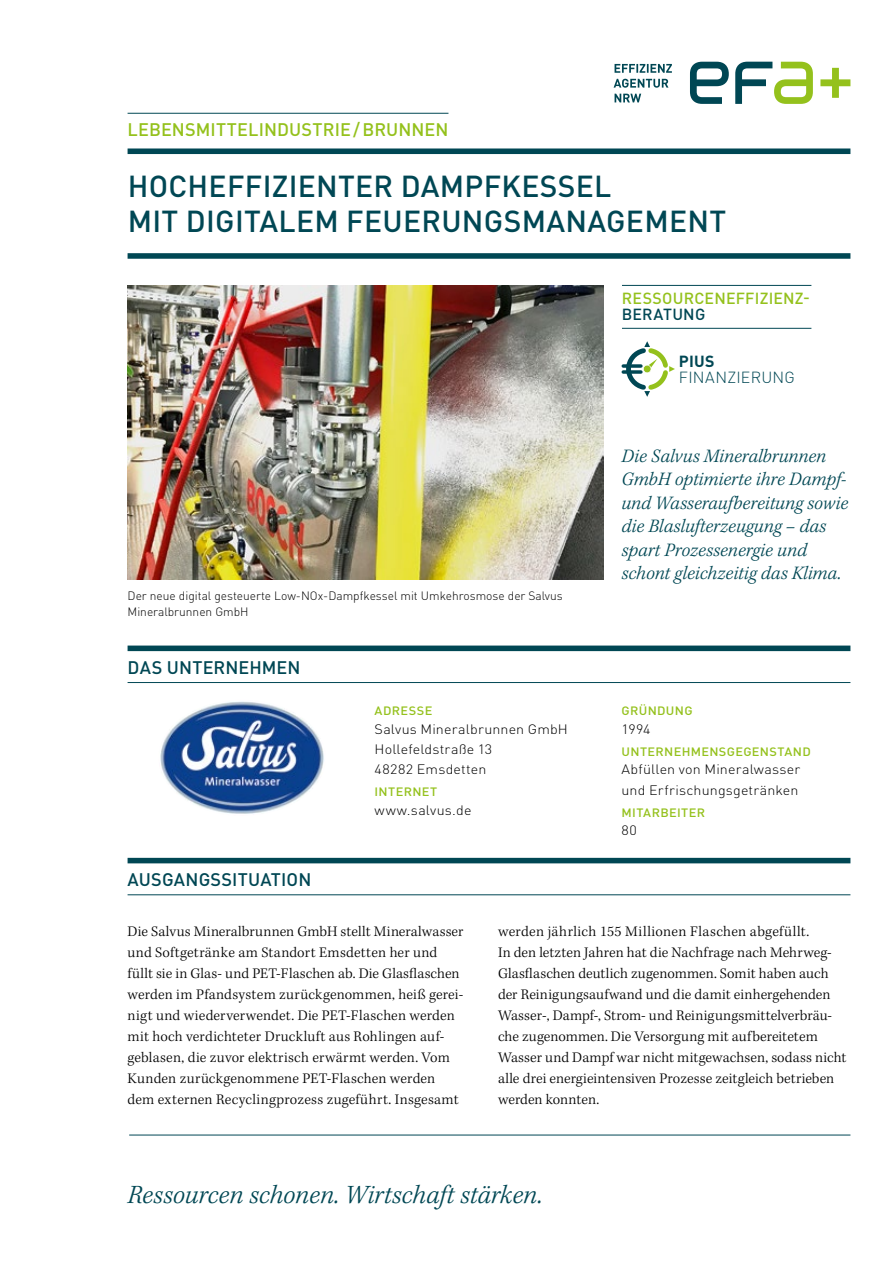
<style>
.page{position:relative;width:893px;height:1263px;background:#fff}
.page>*{position:absolute;margin:0;border:0;box-sizing:border-box;transform-origin:0 0}
.t1{font:500 30px/34.5px "DIN Pro";letter-spacing:.01em;color:#004754}
.t2{font:italic 300 27px "Kepler Std";color:#004754}
.t3{font:italic 300 19.5px/23.4px "Kepler Std";color:#004754}
.t4{font:500 18px "DIN Pro";letter-spacing:.005em;color:#004754}
.t5{font:500 18px "DIN Pro";letter-spacing:.005em;color:#94c11c}
.t6{font:500 15.9px "DIN Pro";letter-spacing:.015em;color:#94c11c}
.t7{font:300 15.9px "DIN Pro";letter-spacing:.015em;color:#004754}
.t8{font:500 15.9px "DIN Pro";letter-spacing:.015em;color:#004754}
.t9{font:700 15.9px "DIN Pro";color:#004754}
.t10{font:300 15px/21px "Kepler Std";letter-spacing:.01em;color:#000}
.t11{font:300 13.5px/20.2px "DIN Pro";letter-spacing:.01em;color:#000;scale:1.06 1}
.t12{font:300 12px/15.8px "DIN Pro";color:#000}
.t13{font:500 12px "DIN Pro";letter-spacing:.025em;color:#94c11c;scale:1.06 1}
</style>
<div class="page">
<svg style="left:615px;top:94px;width:26px;height:8px"></svg>
<svg style="left:614px;top:79px;width:54px;height:9px"></svg>
<svg style="left:615px;top:64px;width:57px;height:9px"></svg>
<svg style="left:690px;top:62px;width:160px;height:42px"></svg>
<hr style="left:129px;top:1135px;width:721px;height:1px;background:#004754">
<div style="left:128px;top:148px;width:722px;height:6px;background:#004754"></div>
<div style="left:128px;top:253px;width:722px;height:6px;background:#004754"></div>
<hr style="left:128px;top:113px;width:320px;height:1px;background:#004754">
<div style="left:128px;top:645px;width:722px;height:6px;background:#004754"></div>
<hr style="left:128px;top:682px;width:722px;height:1px;background:#004754">
<div style="left:128px;top:858px;width:722px;height:5px;background:#004754"></div>
<hr style="left:128px;top:894px;width:722px;height:1px;background:#004754">
<img style="left:128px;top:285px;width:475px;height:294px">
<svg style="left:626px;top:341px;width:49px;height:56px"></svg>
<svg style="left:623px;top:364px;width:18px;height:4px"></svg>
<svg style="left:623px;top:370px;width:18px;height:4px"></svg>
<img style="left:160px;top:701px;width:164px;height:113px">
<hr style="left:622px;top:328px;width:189px;height:1px;background:#004754">
<hr style="left:622px;top:285px;width:189px;height:1px;background:#004754">
<p class="t5" style="left:128px;top:118px;width:322px">LEBENSMITTELINDUSTRIE/BRUNNEN</p>
<h1 class="t1" style="left:128px;top:169px;width:600px">HOCHEFFIZIENTER DAMPFKESSEL<br>MIT DIGITALEM FEUERUNGSMANAGEMENT</h1>
<p class="t6" style="left:622px;top:288px;width:189px">RESSOURCENEFFIZIENZ-</p>
<p class="t8" style="left:622px;top:303px;width:85px">BERATUNG</p>
<p class="t9" style="left:679px;top:351px;width:37px">PIUS</p>
<p class="t7" style="left:679px;top:367px;width:117px">FINANZIERUNG</p>
<p class="t12" style="left:128px;top:588px;width:437px">Der neue digital gesteuerte Low-NOx-Dampfkessel mit Umkehrosmose der Salvus<br>Mineralbrunnen GmbH</p>
<p class="t4" style="left:128px;top:655px;width:174px">DAS UNTERNEHMEN</p>
<p class="t4" style="left:128px;top:868px;width:185px">AUSGANGSSITUATION</p>
<p class="t13" style="left:375px;top:703px;width:56px">ADRESSE</p>
<p class="t11" style="left:375px;top:719px;width:184px">Salvus Mineralbrunnen GmbH<br>Hollefeldstraße 13<br>48282 Emsdetten</p>
<p class="t13" style="left:375px;top:784px;width:61px">INTERNET</p>
<p class="t11" style="left:375px;top:800px;width:93px">www.salvus.de</p>
<h3 class="t3" style="left:621px;top:445px;width:228px">Die Salvus Mineralbrunnen<br>GmbH optimierte ihre Dampf&shy;und Wasseraufbereitung sowie die Blaslufterzeugung – das spart Prozessenergie und schont gleichzeitig das Klima.</h3>
<p class="t13" style="left:622px;top:703px;width:69px">GRÜNDUNG</p>
<p class="t11" style="left:621px;top:719px;width:29px">1994</p>
<p class="t13" style="left:622px;top:744px;width:180px">UNTERNEHMENSGEGENSTAND</p>
<p class="t11" style="left:621px;top:759px;width:170px">Abfüllen von Mineralwasser und Erfrischungsgetränken</p>
<p class="t13" style="left:622px;top:804px;width:80px">MITARBEITER</p>
<p class="t11" style="left:621px;top:820px;width:16px">80</p>
<p class="t10" style="left:128px;top:921px;width:337px">Die Salvus Mineralbrunnen GmbH stellt Mineralwasser und Softgetränke am Standort Emsdetten her und füllt sie in Glas- und PET-Flaschen ab. Die Glasflaschen werden im Pfandsystem zurückgenommen, heiß gerei&shy;nigt und wiederverwendet. Die PET-Flaschen werden mit hoch verdichteter Druckluft aus Rohlingen auf&shy;geblasen, die zuvor elektrisch erwärmt werden. Vom Kunden zurückgenommene PET-Flaschen werden dem externen Recyclingprozess zugeführt. Insgesamt</p>
<p class="t10" style="left:498px;top:921px;width:350px">werden jährlich 155 Millionen Flaschen abgefüllt.<br>In den letzten Jahren hat die Nachfrage nach Mehrweg-Glasflaschen deutlich zugenommen. Somit haben auch der Reinigungsaufwand und die damit einhergehenden Wasser-, Dampf-, Strom- und Reinigungsmittelverbräu&shy;che zugenommen. Die Versorgung mit aufbereitetem Wasser und Dampf war nicht mitgewachsen, sodass nicht alle drei energieintensiven Prozesse zeitgleich betrieben werden konnten.</p>
<h2 class="t2" style="left:128px;top:1179px;width:417px">Ressourcen schonen. Wirtschaft stärken.</h2>
</div>
